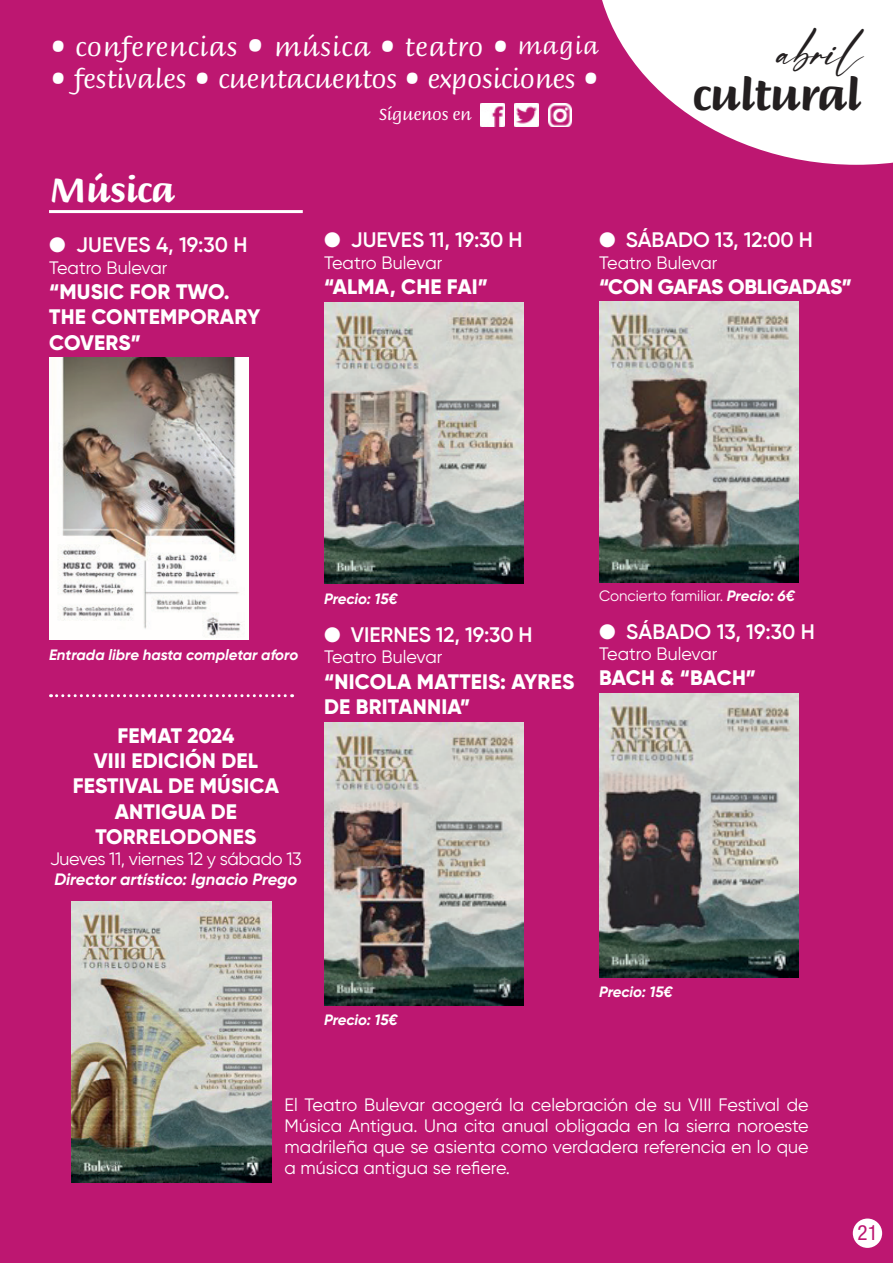
<style>
.page{position:relative;width:893px;height:1263px;background:#bd1771}
.page>*{position:absolute;margin:0;border:0;box-sizing:border-box;transform-origin:0 0}
.t1{font:700 45px "Briem Script Std";letter-spacing:-.025em;color:#231f20}
.t2{font:italic 45px "Alvairo Brilliante";color:#231f20}
.t3{font:700 36px "Briem Script Std";letter-spacing:-.02em;color:#fff}
.t4{font:27px "Briem Script Std";color:#fff}
.t5{font:27px "Briem Script Std";letter-spacing:.025em;color:#fff}
.t6{font:800 21px/25.2px "Gilroy";letter-spacing:.01em;color:#fff}
.t7{font:600 21px "Gilroy";color:#fff}
.t8{font:800 21px "Gilroy";letter-spacing:-.02em;color:#fff}
.t9{font:condensed 21px "Helvetica Neue LT Std";color:#bd1771}
.t10{font:18px/21px "Gilroy";color:#fff;text-align:justify}
.t11{font:18px "Gilroy";letter-spacing:-.02em;color:#fff}
.t12{font:17.25px "Briem Script Std";letter-spacing:-.02em;color:#fff}
.t13{font:italic 700 16.5px "Gilroy";letter-spacing:-.005em;color:#fff}
.t14{font:italic 700 15px "Gilroy";color:#fff}
.t15{font:15px "Gilroy";color:#fff}
.s1{font-size:24.3px}
.s2{font-weight:700;font-style:italic}
</style>
<div class="page">
<div style="left:853px;top:1218px;width:29px;height:30px;background:#fff;border-radius:50%"></div>
<hr style="left:49px;top:210px;width:254px;height:3px;background:#fff">
<img style="left:49px;top:357px;width:200px;height:283px">
<img style="left:72px;top:901px;width:200px;height:282px">
<img style="left:324px;top:302px;width:200px;height:282px">
<img style="left:324px;top:722px;width:200px;height:283px">
<img style="left:599px;top:301px;width:200px;height:282px">
<img style="left:599px;top:694px;width:200px;height:283px">
<img style="left:481px;top:104px;width:23px;height:23px">
<img style="left:515px;top:104px;width:23px;height:23px">
<img style="left:548px;top:104px;width:23px;height:23px">
<svg style="left:602px;top:0;width:291px;height:165px;fill:#fff"></svg>
<svg style="left:51px;top:694px;width:242px;height:3px"></svg>
<h3 class="t5" style="left:49px;top:32px;width:551px"><span class="s1">•</span> conferencias • música <span class="s1">•</span> teatro <span class="s1">• magia</span></h3>
<h3 class="t4" style="left:49px;top:64px;width:552px"><span class="s1">•</span> festivales <span class="s1">•</span> cuentacuentos <span class="s1">•</span> exposiciones <span class="s1">•</span></h3>
<p class="t12" style="left:379px;top:105px;width:94px">Síguenos en</p>
<h1 class="t2" style="left:776px;top:27px;width:87px">abril</h1>
<h1 class="t1" style="left:692px;top:69px;width:171px">cultural</h1>
<h2 class="t3" style="left:49px;top:169px;width:127px">Música</h2>
<p class="t7" style="left:49px;top:232px;width:200px">● JUEVES 4, 19:30 H</p>
<p class="t10" style="left:49px;top:257px;width:120px">Teatro Bulevar</p>
<p class="t6" style="left:49px;top:279px;width:213px">“MUSIC FOR TWO.<br>THE CONTEMPORARY<br>COVERS”</p>
<p class="t7" style="left:324px;top:227px;width:200px">● JUEVES 11, 19:30 H</p>
<p class="t10" style="left:324px;top:252px;width:120px">Teatro Bulevar</p>
<p class="t6" style="left:324px;top:274px;width:166px">“ALMA, CHE FAI”</p>
<p class="t7" style="left:599px;top:227px;width:215px">● SÁBADO 13, 12:00 H</p>
<p class="t10" style="left:599px;top:252px;width:120px">Teatro Bulevar</p>
<p class="t8" style="left:599px;top:273px;width:255px">“CON GAFAS OBLIGADAS”</p>
<p class="t14" style="left:49px;top:645px;width:251px">Entrada libre hasta completar aforo</p>
<p class="t6" style="left:73px;top:723px;width:208px;text-align:center">FEMAT 2024<br>VIII EDICIÓN DEL<br>FESTIVAL DE MÚSICA<br>ANTIGUA DE<br>TORRELODONES</p>
<p class="t11" style="left:50px;top:848px;width:253px">Jueves 11, viernes 12 y sábado 13</p>
<p class="t13" style="left:54px;top:869px;width:244px">Director artístico: Ignacio Prego</p>
<p class="t14" style="left:324px;top:589px;width:75px">Precio: 15€</p>
<p class="t7" style="left:324px;top:621px;width:210px">● VIERNES 12, 19:30 H</p>
<p class="t10" style="left:324px;top:646px;width:120px">Teatro Bulevar</p>
<p class="t6" style="left:324px;top:668px;width:252px">“NICOLA MATTEIS: AYRES<br>DE BRITANNIA”</p>
<p class="t15" style="left:599px;top:586px;width:197px">Concierto familiar. <span class="s2">Precio: 6€</span></p>
<p class="t7" style="left:599px;top:618px;width:217px">● SÁBADO 13, 19:30 H</p>
<p class="t10" style="left:599px;top:643px;width:120px">Teatro Bulevar</p>
<p class="t6" style="left:599px;top:665px;width:159px">BACH &amp; “BACH”</p>
<p class="t14" style="left:324px;top:1011px;width:75px">Precio: 15€</p>
<p class="t14" style="left:599px;top:982px;width:75px">Precio: 15€</p>
<p class="t10" style="left:285px;top:1094px;width:526px">El Teatro Bulevar acogerá la celebración de su VIII Festival de Música Antigua. Una cita anual obligada en la sierra noroeste madrileña que se asienta como verdadera referencia en lo que a música antigua se refiere.</p>
<p class="t9" style="left:858px;top:1221px;width:22px">21</p>
</div>
